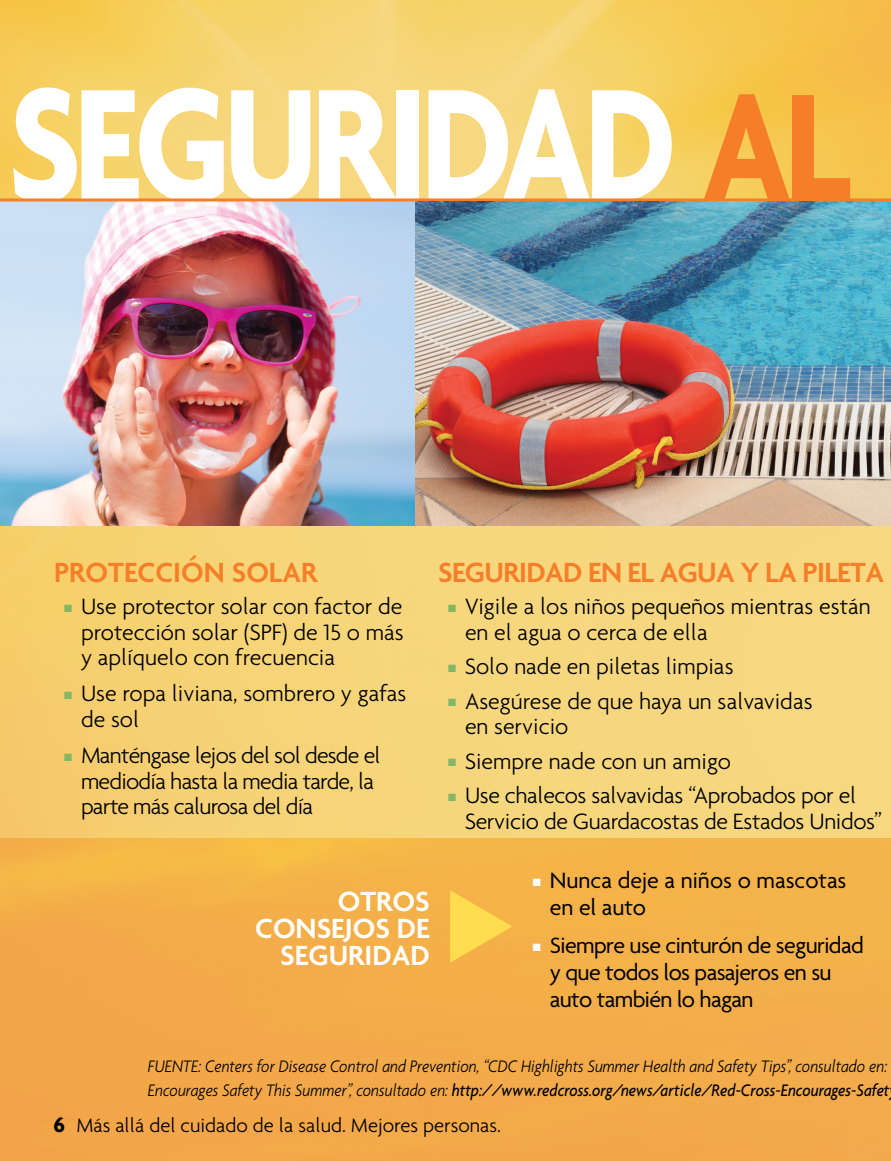
<style>
.page{position:relative;width:891px;height:1161px;background:#fff}
.page>*{position:absolute;margin:0;border:0;box-sizing:border-box;transform-origin:0 0}
.t1{font:700 172.05px "Agenda";letter-spacing:-.05em;color:#fff;scale:.83 1}
.t2{font:600 30px "Agenda";letter-spacing:.17em;color:#f57e29}
.t3{font:600 30px/27px "Agenda";color:#fff}
.t4{font:300 24px/25.5px "Agenda";letter-spacing:-.005em;color:#000}
.t5{font:300 24px/25.5px "Agenda";letter-spacing:-.03em;color:#000}
.t6{font:24px/27px "Agenda";letter-spacing:-.025em;color:#000}
.t7{font:24px/27px "Agenda";color:#000}
.t8{font:300 22.5px "Agenda";color:#000}
.t9{font:300 21px "Agenda";color:#000}
.t10{font:italic 300 18px/24px "Agenda";color:#000;scale:.88 1}
.s1{font-size:164.55px;color:#f57e29}
.s2{color:#83b667}
.s3{color:#fff}
.s4{font-weight:500}
.s5{font-weight:700;font-size:22.5px}
.s6{font-weight:700}
</style>
<div class="page">
<img style="left:0;top:0;width:891px;height:1161px">
<div style="left:0;top:521px;width:891px;height:317px;background:#f7d880"></div>
<img style="left:0;top:201px;width:416px;height:324px">
<hr style="left:0;top:198px;width:891px;height:3px;background:#f57e29">
<img style="left:416px;top:201px;width:475px;height:324px">
<div style="left:450px;top:889px;width:62px;height:74px;background:#f4b148"></div>
<h1 class="t1" style="left:9px;top:40px;width:1016px">SEGURIDAD <span class="s1">AL</span></h1>
<p class="t2" style="left:54px;top:554px;width:34px">PROTECCIÓN</p>
<p class="t2" style="left:232px;top:554px;width:19px">SOLAR</p>
<p class="t4" style="left:81px;top:593px;width:324px;text-align:justify;text-indent:-17px"><span class="s2">■</span> Use protector solar con factor de protección solar (SPF) de 15 o más y aplíquelo con frecuencia</p>
<p class="t4" style="left:81px;top:681px;width:327px;text-indent:-17px"><span class="s2">■</span> Use ropa liviana, sombrero y gafas de sol</p>
<p class="t5" style="left:81px;top:742px;width:301px;text-indent:-17px"><span class="s2">■</span> Manténgase lejos del sol desde el mediodía hasta la media tarde, la parte más calurosa del día</p>
<p class="t2" style="left:438px;top:554px;width:82px">SEGURIDAD</p>
<p class="t2" style="left:588px;top:554px;width:229px">EN ELAGUAYLAPILETA</p>
<p class="t4" style="left:465px;top:593px;width:407px;text-indent:-17px"><span class="s2">■</span> Vigile a los niños pequeños mientras están en el agua o cerca de ella</p>
<p class="t4" style="left:448px;top:653px;width:287px"><span class="s2">■</span> Solo nade en piletas limpias</p>
<p class="t4" style="left:465px;top:688px;width:349px;text-indent:-17px"><span class="s2">■</span> Asegúrese de que haya un salvavidas en servicio</p>
<p class="t4" style="left:448px;top:748px;width:284px"><span class="s2">■</span> Siempre nade con un amigo</p>
<p class="t4" style="left:465px;top:782px;width:419px;text-indent:-17px"><span class="s2">■</span> Use chalecos salvavidas “Aprobados por el<br>Servicio de Guardacostas de Estados Unidos”</p>
<p class="t3" style="left:338px;top:887px;width:41px">OTROS</p>
<p class="t3" style="left:255px;top:914px;width:19px">CONSE</p>
<p class="t3" style="left:280px;top:914px;width:134px;text-indent:65px">JOS DE<br>SEGURIDAD</p>
<p class="t7" style="left:550px;top:867px;width:298px;text-indent:-17px"><span class="s3">■</span> Nunca deje a niños o mascotas en el auto</p>
<p class="t6" style="left:550px;top:931px;width:316px;text-indent:-17px"><span class="s3">■</span> Siempre use cinturón de seguridad y que todos los pasajeros en su auto también lo hagan</p>
<p class="t10" style="left:148px;top:1054px;width:844px">FUENTE: Centers for Disease Control and Prevention, “CDC Highlights Summer Health and Safety Tips”, consultado en:<br>Encourages Safety This Summer”, consultado en: <span class="s4">http://www.redcross.org/news/article/Red-Cross-Encourages-Safet</span></p>
<p class="t9" style="left:54px;top:1113px;width:449px"><span class="s5">6</span> Más allá del cuidado de la salud. Mejores personas.</p>
<p class="t8" style="left:54px;top:1120px;width:479px"><span class="s6">6</span> Más allá del cuidado de la salud. Mejores personas.</p>
</div>
